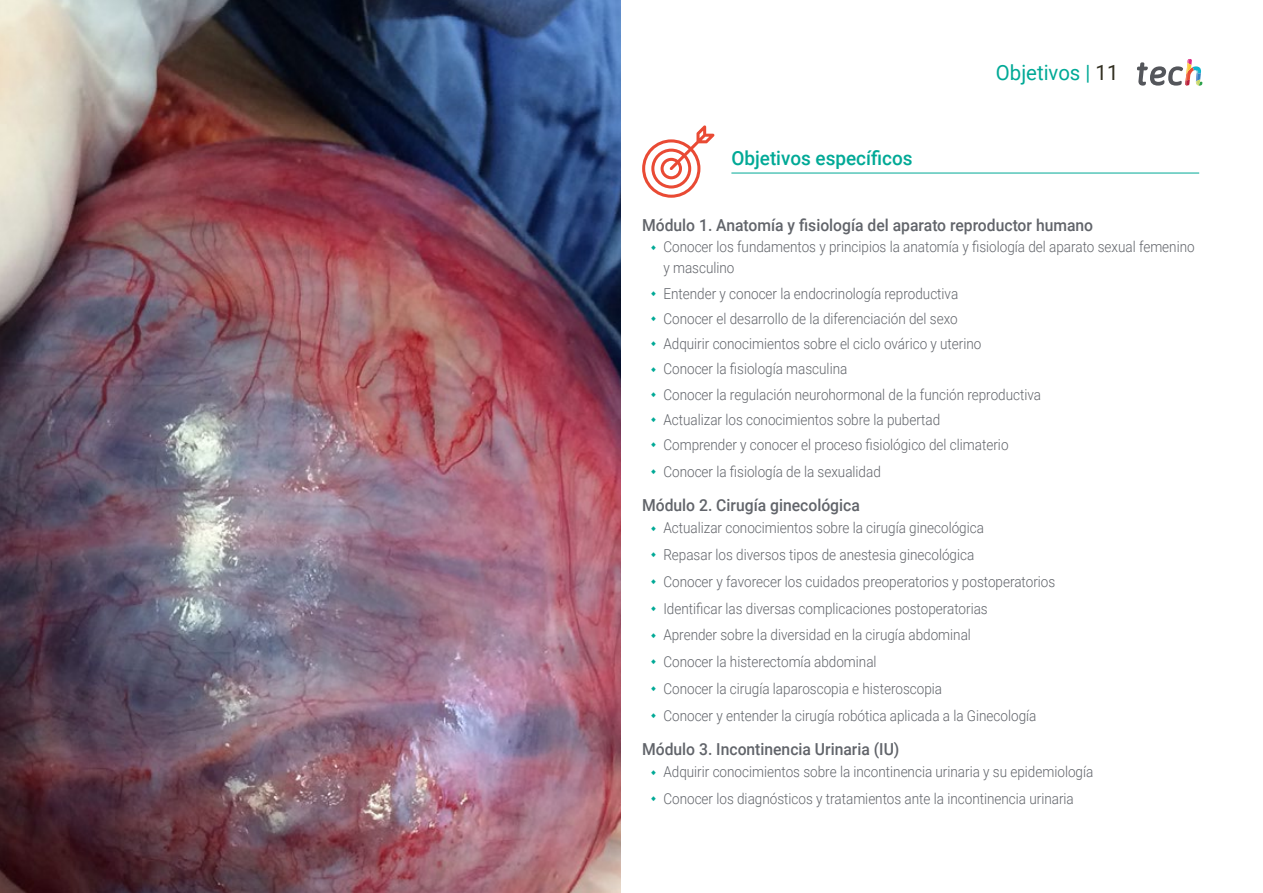
<style>
.page{position:relative;width:1263px;height:893px;background:#fff}
.page>*{position:absolute;margin:0;border:0;box-sizing:border-box;transform-origin:0 0}
.t1{font:21px "Roboto";color:#00a996}
.t2{font:500 19.5px "Roboto";color:#00a996}
.t3{font:500 16.5px "Roboto";color:#61646a;scale:.95 1}
.t4{font:300 15px/26.7px "Roboto";color:#61646a;scale:.9 1}
.s1{color:#312e20}
</style>
<div class="page">
<svg style="left:642px;top:125px;width:72px;height:73px"></svg>
<hr style="left:731px;top:173px;width:468px;height:1px;background:#00a996">
<svg style="left:1137px;top:59px;width:65px;height:27px"></svg>
<img style="left:0;top:0;width:621px;height:893px">
<h2 class="t2" style="left:731px;top:144px;width:183px">Objetivos específicos</h2>
<h1 class="t1" style="left:996px;top:57px;width:124px">Objetivos | <span class="s1">11</span></h1>
<p class="t3" style="left:642px;top:214px;width:476px">Módulo 1. Anatomía y fisiología del aparato reproductor humano</p>
<p class="t4" style="left:663px;top:236px;width:592px;line-height:21px">Conocer los fundamentos y principios la anatomía y fisiología del aparato sexual femenino y masculino</p>
<p class="t4" style="left:663px;top:280px;width:421px;line-height:25.2px">Entender y conocer la endocrinología reproductiva<br>Conocer el desarrollo de la diferenciación del sexo<br>Adquirir conocimientos sobre el ciclo ovárico y uterino<br>Conocer la fisiología masculina<br>Conocer la regulación neurohormonal de la función reproductiva Actualizar los conocimientos sobre la pubertad<br>Comprender y conocer el proceso fisiológico del climaterio</p>
<p class="t4" style="left:663px;top:458px;width:243px">Conocer la fisiología de la sexualidad</p>
<p class="t3" style="left:642px;top:494px;width:231px">Módulo 2. Cirugía ginecológica</p>
<p class="t4" style="left:663px;top:514px;width:437px">Actualizar conocimientos sobre la cirugía ginecológica<br>Repasar los diversos tipos de anestesia ginecológica<br>Conocer y favorecer los cuidados preoperatorios y postoperatorios Identificar las diversas complicaciones postoperatorias<br>Aprender sobre la diversidad en la cirugía abdominal<br>Conocer la histerectomía abdominal<br>Conocer la cirugía laparoscopia e histeroscopia<br>Conocer y entender la cirugía robótica aplicada a la Ginecología</p>
<p class="t3" style="left:642px;top:737px;width:272px">Módulo 3. Incontinencia Urinaria (IU)</p>
<p class="t4" style="left:663px;top:758px;width:479px">Adquirir conocimientos sobre la incontinencia urinaria y su epidemiología<br>Conocer los diagnósticos y tratamientos ante la incontinencia urinaria</p>
</div>
